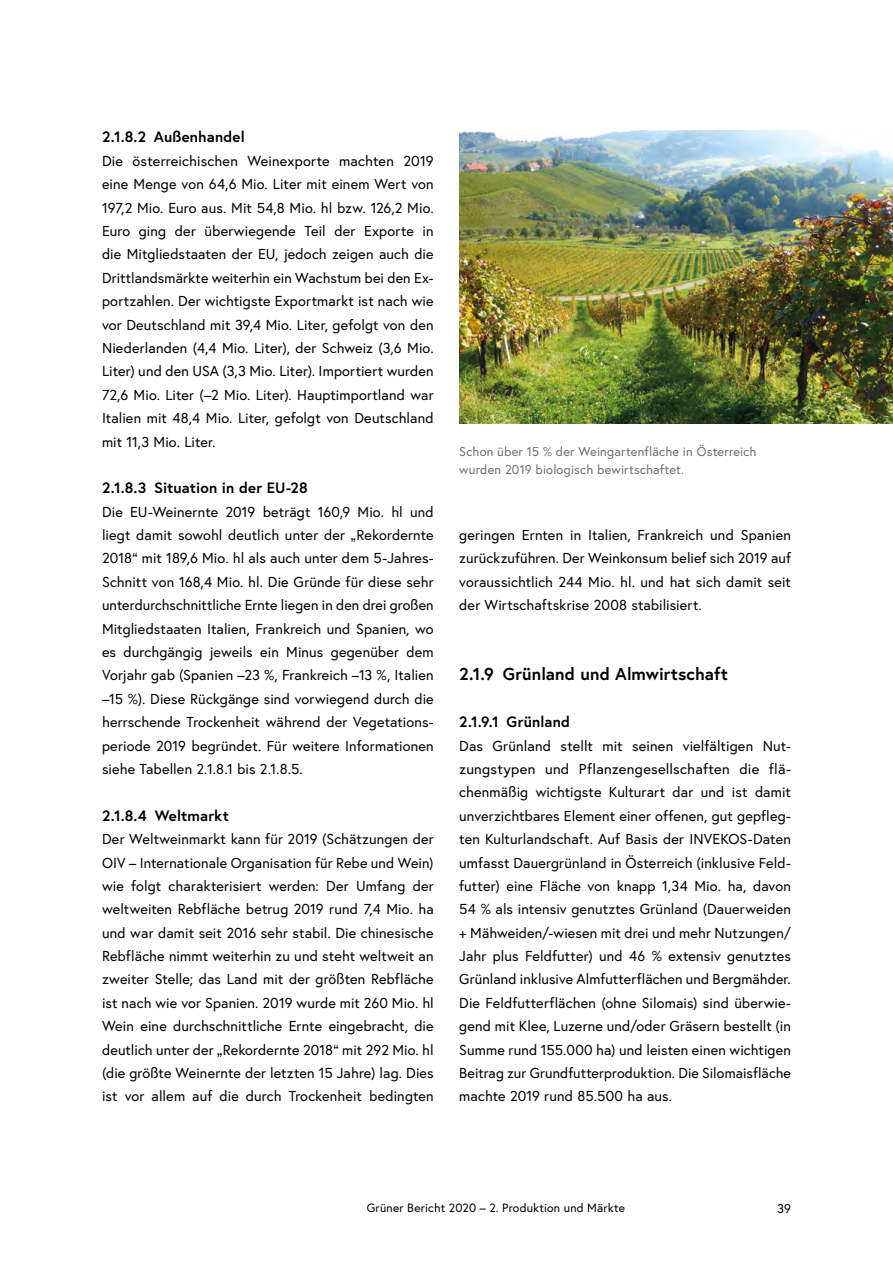
<style>
.page{position:relative;width:893px;height:1263px;background:#fff}
.page>*{position:absolute;margin:0;border:0;box-sizing:border-box;transform-origin:0 0}
.t1{font:700 17.25px "Europa Austria";letter-spacing:.005em;color:#000}
.t2{font:700 15px "Europa Austria";letter-spacing:.01em;color:#000}
.p_Abstand_danach{font:14.4px/23.4px "Europa Austria";letter-spacing:.005em;color:#000;text-align:justify}
.p_Bildbeschriftung{font:12.75px/17.5px "Europa Austria";letter-spacing:.015em;color:#706f6f}
.t3{font:12.75px "Europa Austria";color:#000}
.t4{font:12px "Europa Austria";letter-spacing:.02em;color:#000}
</style>
<div class="page">
<img style="left:459px;top:131px;width:434px;height:292px">
<h4 class="t2" style="left:102px;top:127px;width:144px">2.1.8.2 Außenhandel</h4>
<p class="p_Abstand_danach" style="left:102px;top:149px;width:333px">Die österreichischen Weinexporte machten 2019 eine Menge von 64,6 Mio. Liter mit einem Wert von 197,2 Mio. Euro aus. Mit 54,8 Mio. hl bzw. 126,2 Mio.<br>Euro ging der überwiegende Teil der Exporte in die Mitgliedstaaten der EU, jedoch zeigen auch die Drittlandsmärkte weiterhin ein Wachstum bei den Ex&shy;portzahlen. Der wichtigste Exportmarkt ist nach wie vor Deutschland mit 39,4 Mio. Liter, gefolgt von den Niederlanden (4,4 Mio. Liter), der Schweiz (3,6 Mio.<br>Liter) und den USA (3,3 Mio. Liter). Importiert wurden 72,6 Mio. Liter (–2 Mio. Liter). Hauptimportland war Italien mit 48,4 Mio. Liter, gefolgt von Deutschland mit 11,3 Mio. Liter.</p>
<h4 class="t2" style="left:102px;top:478px;width:207px">2.1.8.3 Situation in der EU-28</h4>
<p class="p_Abstand_danach" style="left:102px;top:500px;width:333px">Die EU-Weinernte 2019 beträgt 160,9 Mio. hl und liegt damit sowohl deutlich unter der „Rekordernte 2018“ mit 189,6 Mio. hl als auch unter dem 5-Jahres-Schnitt von 168,4 Mio. hl. Die Gründe für diese sehr unterdurchschnittliche Ernte liegen in den drei großen Mitgliedstaaten Italien, Frankreich und Spanien, wo es durchgängig jeweils ein Minus gegenüber dem Vorjahr gab (Spanien –23 %, Frankreich –13 %, Italien –15 %). Diese Rückgänge sind vorwiegend durch die herrschende Trockenheit während der Vegetations&shy;periode 2019 begründet. Für weitere Informationen siehe Tabellen 2.1.8.1 bis 2.1.8.5.</p>
<h4 class="t2" style="left:102px;top:805px;width:128px">2.1.8.4 Weltmarkt</h4>
<p class="p_Abstand_danach" style="left:102px;top:827px;width:333px">Der Weltweinmarkt kann für 2019 (Schätzungen der OIV – Internationale Organisation für Rebe und Wein) wie folgt charakterisiert werden: Der Umfang der weltweiten Rebfläche betrug 2019 rund 7,4 Mio. ha und war damit seit 2016 sehr stabil. Die chinesische Rebfläche nimmt weiterhin zu und steht weltweit an zweiter Stelle; das Land mit der größten Rebfläche ist nach wie vor Spanien. 2019 wurde mit 260 Mio. hl Wein eine durchschnittliche Ernte eingebracht, die deutlich unter der „Rekordernte 2018“ mit 292 Mio. hl (die größte Weinernte der letzten 15 Jahre) lag. Dies ist vor allem auf die durch Trockenheit bedingten</p>
<p class="p_Bildbeschriftung" style="left:459px;top:443px;width:299px">Schon über 15 % der Weingartenfläche in Österreich wurden 2019 biologisch bewirtschaftet.</p>
<p class="p_Abstand_danach" style="left:459px;top:523px;width:333px">geringen Ernten in Italien, Frankreich und Spanien zurückzuführen. Der Weinkonsum belief sich 2019 auf voraussichtlich 244 Mio. hl. und hat sich damit seit der Wirtschaftskrise 2008 stabilisiert.</p>
<h3 class="t1" style="left:459px;top:662px;width:270px">2.1.9 Grünland und Almwirtschaft</h3>
<h4 class="t2" style="left:459px;top:712px;width:112px">2.1.9.1 Grünland</h4>
<p class="p_Abstand_danach" style="left:459px;top:733px;width:333px">Das Grünland stellt mit seinen vielfältigen Nut&shy;zungstypen und Pflanzengesellschaften die flä&shy;chenmäßig wichtigste Kulturart dar und ist damit unverzichtbares Element einer offenen, gut gepfleg&shy;ten Kulturlandschaft. Auf Basis der INVEKOS-Daten umfasst Dauergrünland in Österreich (inklusive Feld&shy;futter) eine Fläche von knapp 1,34 Mio. ha, davon 54 % als intensiv genutztes Grünland (Dauerweiden + Mähweiden/-wiesen mit drei und mehr Nutzungen/ Jahr plus Feldfutter) und 46 % extensiv genutztes Grünland inklusive Almfutterflächen und Bergmähder.<br>Die Feldfutterflächen (ohne Silomais) sind überwie&shy;gend mit Klee, Luzerne und/oder Gräsern bestellt (in Summe rund 155.000 ha) und leisten einen wichtigen Beitrag zur Grundfutterproduktion. Die Silomaisfläche machte 2019 rund 85.500 ha aus.</p>
<p class="t4" style="left:367px;top:1200px;width:260px">Grüner Bericht 2020 – 2. Produktion und Märkte</p>
<p class="t3" style="left:777px;top:1200px;width:15px">39</p>
</div>
